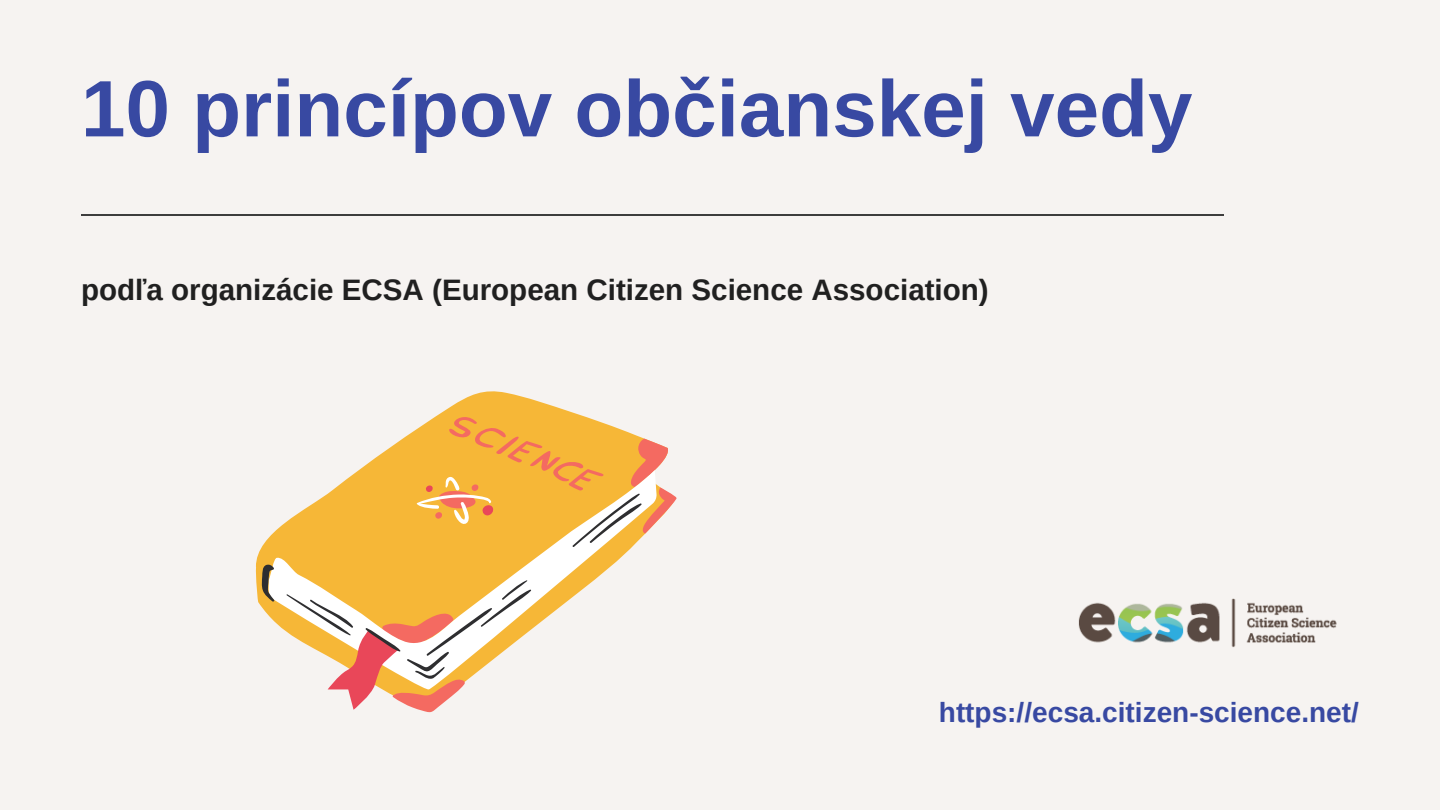
<style>
.page{position:relative;width:1440px;height:810px;background:#f6f3f1}
.page>*{position:absolute;margin:0;border:0;box-sizing:border-box;transform-origin:0 0}
.t1{font:700 80px "Arimo";color:#3849a2}
.t2{font:700 29.6px "Arimo";color:#202020}
.t3{font:700 28px "Arimo";color:#3849a2}
</style>
<div class="page">
<svg style="left:255px;top:391px;width:331px;height:215px"></svg>
<svg style="left:382px;top:417px;width:295px;height:295px"></svg>
<svg style="left:269px;top:470px;width:388px;height:221px"></svg>
<svg style="left:328px;top:485px;width:165px;height:225px"></svg>
<svg style="left:261px;top:493px;width:381px;height:187px;fill:#f6b737"></svg>
<hr style="left:81px;top:215px;width:1143px;height:1px;background:#3d3d3d">
<img style="left:1078px;top:598px;width:259px;height:50px">
<h1 class="t1" style="left:81px;top:64px;width:1113px">10 princípov občianskej vedy</h1>
<p class="t2" style="left:81px;top:274px;width:909px">podľa organizácie ECSA (European Citizen Science Association)</p>
<p class="t3" style="left:939px;top:696px;width:422px">https://ecsa.citizen-science.net/</p>
</div>
